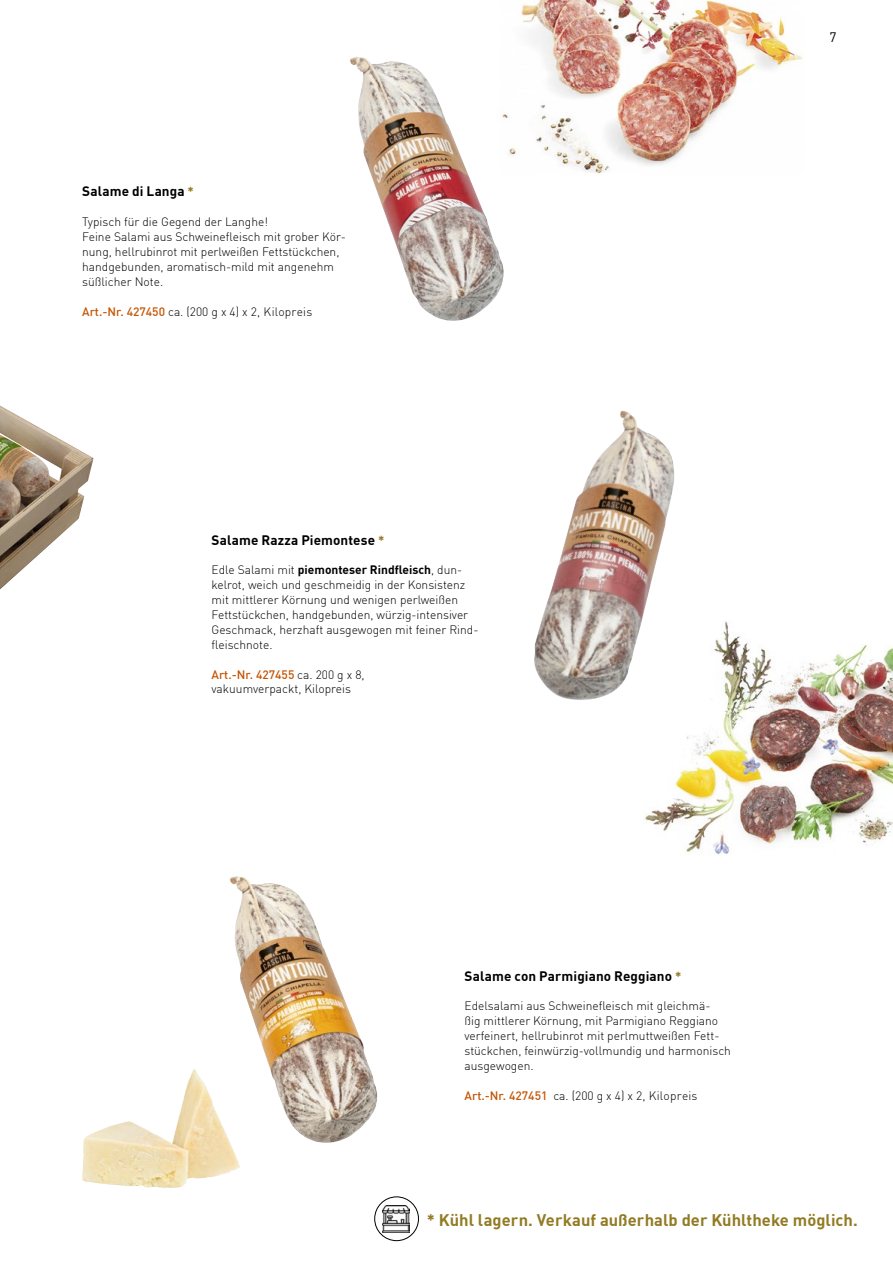
<style>
.page{position:relative;width:893px;height:1263px;background:#fff}
.page>*{position:absolute;margin:0;border:0;box-sizing:border-box;transform-origin:0 0}
.t1{font:700 16.5px "DIN Offc";letter-spacing:.005em;color:#927b23}
.t2{font:700 13.5px "DIN Offc";letter-spacing:.01em;color:#000}
.t3{font:13.5px "DIN Offc";color:#000}
.t4{font:300 12px/15px "DIN Offc";color:#000}
.s1{font-size:12.9px;color:#927b23}
.s2{font-weight:500;color:#c35504}
.s3{font-weight:700}
</style>
<div class="page">
<img style="left:534px;top:411px;width:141px;height:289px">
<img style="left:643px;top:621px;width:250px;height:233px">
<div style="left:374px;top:1196px;width:45px;height:45px;border:1px solid #000;border-radius:50%"></div>
<img style="left:350px;top:57px;width:154px;height:264px">
<img style="left:230px;top:876px;width:148px;height:267px">
<img style="left:497px;top:0;width:306px;height:175px">
<img style="left:82px;top:1071px;width:111px;height:114px">
<img style="left:0;top:405px;width:94px;height:184px">
<img style="left:383px;top:1205px;width:27px;height:28px">
<p class="t2" style="left:82px;top:183px;width:113px">Salame di Langa <span class="s1">*</span></p>
<p class="t4" style="left:82px;top:214px;width:265px">Typisch für die Gegend der Langhe!<br>Feine Salami aus Schweinefleisch mit grober Kör&shy;nung, hellrubinrot mit perlweißen Fettstückchen, handgebunden, aromatisch-mild mit angenehm süßlicher Note.</p>
<p class="t4" style="left:82px;top:304px;width:232px"><span class="s2">Art.-Nr. 427450</span> ca. (200 g x 4) x 2, Kilopreis</p>
<p class="t2" style="left:212px;top:531px;width:175px">Salame Razza Piemontese <span class="s1">*</span></p>
<p class="t4" style="left:212px;top:562px;width:268px">Edle Salami mit <span class="s3">piemonteser Rindfleisch</span>, dun&shy;kelrot, weich und geschmeidig in der Konsistenz mit mittlerer Körnung und wenigen perlweißen Fettstückchen, handgebunden, würzig-intensiver Geschmack, herzhaft ausgewogen mit feiner Rind&shy;fleischnote.</p>
<p class="t4" style="left:212px;top:667px;width:155px;line-height:14.4px"><span class="s2">Art.-Nr. 427455</span> ca. 200 g x 8, vakuumverpackt, Kilopreis</p>
<p class="t3" style="left:830px;top:29px;width:9px">7</p>
<p class="t2" style="left:465px;top:967px;width:218px">Salame con Parmigiano Reggiano <span class="s1">*</span></p>
<p class="t4" style="left:465px;top:998px;width:268px">Edelsalami aus Schweinefleisch mit gleichmä-<br>ßig mittlerer Körnung, mit Parmigiano Reggiano verfeinert, hellrubinrot mit perlmuttweißen Fett&shy;stückchen, feinwürzig-vollmundig und harmonisch ausgewogen.</p>
<p class="t4" style="left:465px;top:1088px;width:234px"><span class="s2">Art.-Nr. 427451</span> ca. (200 g x 4) x 2, Kilopreis</p>
<h1 class="t1" style="left:427px;top:1209px;width:432px">* Kühl lagern. Verkauf außerhalb der Kühltheke möglich.</h1>
</div>
